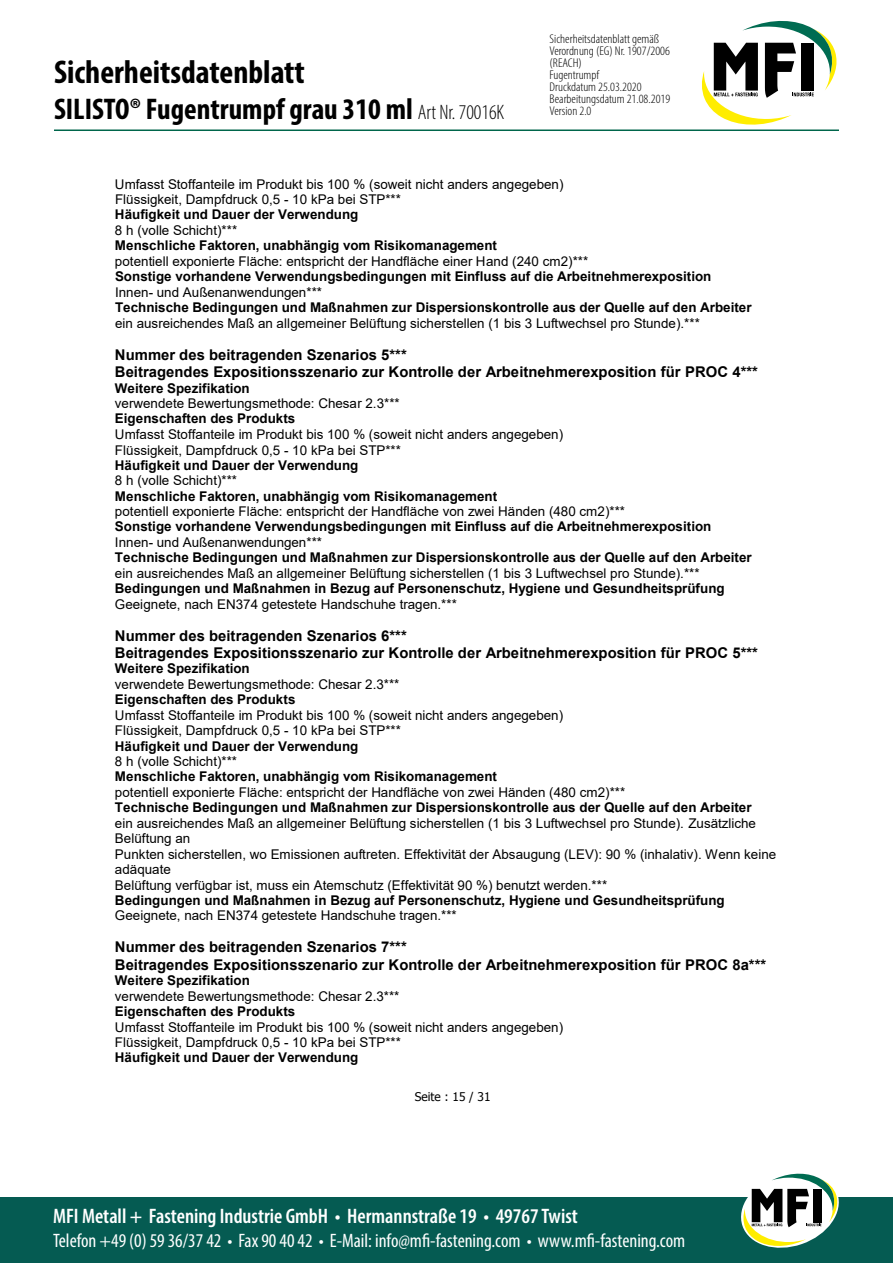
<style>
.page{position:relative;width:893px;height:1263px;background:#fff}
.page>*{position:absolute;margin:0;border:0;box-sizing:border-box;transform-origin:0 0}
.t1{font:700 condensed 33px "Myriad Pro";color:#000}
.t2{font:700 condensed 30px "Myriad Pro";color:#000}
.t3{font:600 condensed 21px "Myriad Pro";color:#fff}
.t4{font:condensed 19.5px "Myriad Pro";color:#fff}
.t5{font:700 14.85px/17.1px "Arial";color:#000}
.t6{font:13.35px/15.5px "Arial";letter-spacing:.005em;color:#000}
.t7{font:700 13.35px "Arial";color:#000}
.t8{font:300 condensed 12.75px/12px "Myriad Pro";color:#000;scale:1.06 1}
.t9{font:12px "Tahoma";letter-spacing:-.005em;color:#000}
.s1{font-weight:300;font-size:21px}
</style>
<div class="page">
<hr style="left:54px;top:129px;width:785px;height:2px;background:#00664b">
<svg style="left:702px;top:20px;width:135px;height:105px"></svg>
<div style="left:0;top:1197px;width:893px;height:66px;background:#055b52"></div>
<svg style="left:741px;top:1173px;width:98px;height:75px"></svg>
<h1 class="t1" style="left:54px;top:51px;width:252px">Sicherheitsdatenblatt</h1>
<h2 class="t2" style="left:54px;top:90px;width:452px">SILISTO® Fugentrumpf grau 310 ml <span class="s1">Art Nr. 70016K</span></h2>
<p class="t5" style="left:115px;top:62px;width:169px">Erstellt am: 12.09.2012<br>Überarbeitet:29.03.2019<br>Gültig ab: 29.03.2019<br>Version: 01/2019</p>
<p class="t5" style="left:294px;top:113px;width:173px">Ersetzt Version: 01/2018</p>
<p class="t8" style="left:550px;top:33px;width:115px">Sicherheitsdatenblatt gemäß<br>Verordnung (EG) Nr. 1907/2006 (REACH)<br>Fugentrumpf<br>Druckdatum 25.03.2020<br>Bearbeitungsdatum 21.08.2019<br>Version 2.0</p>
<p class="t6" style="left:115px;top:177px;width:450px">Umfasst Stoffanteile im Produkt bis 100 % (soweit nicht anders angegeben)<br>Flüssigkeit, Dampfdruck 0,5 - 10 kPa bei STP***</p>
<p class="t7" style="left:115px;top:205px;width:245px">Häufigkeit und Dauer der Verwendung</p>
<p class="t6" style="left:115px;top:223px;width:124px">8 h (volle Schicht)***</p>
<p class="t7" style="left:115px;top:236px;width:383px">Menschliche Faktoren, unabhängig vom Risikomanagement</p>
<p class="t6" style="left:115px;top:254px;width:475px">potentiell exponierte Fläche: entspricht der Handfläche einer Hand (240 cm2)***</p>
<p class="t7" style="left:115px;top:267px;width:598px">Sonstige vorhandene Verwendungsbedingungen mit Einfluss auf die Arbeitnehmerexposition</p>
<p class="t6" style="left:115px;top:284px;width:209px">Innen- und Außenanwendungen***</p>
<p class="t7" style="left:115px;top:298px;width:638px">Technische Bedingungen und Maßnahmen zur Dispersionskontrolle aus der Quelle auf den Arbeiter</p>
<p class="t6" style="left:115px;top:315px;width:586px">ein ausreichendes Maß an allgemeiner Belüftung sicherstellen (1 bis 3 Luftwechsel pro Stunde).***</p>
<p class="t5" style="left:115px;top:346px;width:644px">Nummer des beitragenden Szenarios 5***<br>Beitragendes Expositionsszenario zur Kontrolle der Arbeitnehmerexposition für PROC 4***</p>
<p class="t7" style="left:115px;top:378px;width:136px">Weitere Spezifikation</p>
<p class="t6" style="left:115px;top:396px;width:286px">verwendete Bewertungsmethode: Chesar 2.3***</p>
<p class="t7" style="left:115px;top:409px;width:182px">Eigenschaften des Produkts</p>
<p class="t6" style="left:115px;top:427px;width:450px">Umfasst Stoffanteile im Produkt bis 100 % (soweit nicht anders angegeben)<br>Flüssigkeit, Dampfdruck 0,5 - 10 kPa bei STP***</p>
<p class="t7" style="left:115px;top:455px;width:245px">Häufigkeit und Dauer der Verwendung</p>
<p class="t6" style="left:115px;top:473px;width:124px">8 h (volle Schicht)***</p>
<p class="t7" style="left:115px;top:486px;width:384px">Menschliche Faktoren, unabhängig vom Risikomanagement</p>
<p class="t6" style="left:115px;top:504px;width:512px">potentiell exponierte Fläche: entspricht der Handfläche von zwei Händen (480 cm2)***</p>
<p class="t7" style="left:115px;top:517px;width:598px">Sonstige vorhandene Verwendungsbedingungen mit Einfluss auf die Arbeitnehmerexposition</p>
<p class="t6" style="left:115px;top:534px;width:209px">Innen- und Außenanwendungen***</p>
<p class="t7" style="left:115px;top:548px;width:638px">Technische Bedingungen und Maßnahmen zur Dispersionskontrolle aus der Quelle auf den Arbeiter</p>
<p class="t6" style="left:115px;top:565px;width:586px">ein ausreichendes Maß an allgemeiner Belüftung sicherstellen (1 bis 3 Luftwechsel pro Stunde).***</p>
<p class="t7" style="left:115px;top:579px;width:611px">Bedingungen und Maßnahmen in Bezug auf Personenschutz, Hygiene und Gesundheitsprüfung</p>
<p class="t6" style="left:115px;top:596px;width:343px">Geeignete, nach EN374 getestete Handschuhe tragen.***</p>
<p class="t5" style="left:115px;top:627px;width:644px">Nummer des beitragenden Szenarios 6***<br>Beitragendes Expositionsszenario zur Kontrolle der Arbeitnehmerexposition für PROC 5***</p>
<p class="t7" style="left:115px;top:659px;width:136px">Weitere Spezifikation</p>
<p class="t6" style="left:115px;top:677px;width:286px">verwendete Bewertungsmethode: Chesar 2.3***</p>
<p class="t7" style="left:115px;top:690px;width:182px">Eigenschaften des Produkts</p>
<p class="t6" style="left:115px;top:707px;width:450px">Umfasst Stoffanteile im Produkt bis 100 % (soweit nicht anders angegeben)<br>Flüssigkeit, Dampfdruck 0,5 - 10 kPa bei STP***</p>
<p class="t7" style="left:115px;top:736px;width:245px">Häufigkeit und Dauer der Verwendung</p>
<p class="t6" style="left:115px;top:754px;width:124px">8 h (volle Schicht)***</p>
<p class="t7" style="left:115px;top:767px;width:383px">Menschliche Faktoren, unabhängig vom Risikomanagement</p>
<p class="t6" style="left:115px;top:785px;width:512px">potentiell exponierte Fläche: entspricht der Handfläche von zwei Händen (480 cm2)***</p>
<p class="t7" style="left:115px;top:798px;width:638px">Technische Bedingungen und Maßnahmen zur Dispersionskontrolle aus der Quelle auf den Arbeiter</p>
<p class="t6" style="left:115px;top:815px;width:663px">ein ausreichendes Maß an allgemeiner Belüftung sicherstellen (1 bis 3 Luftwechsel pro Stunde). Zusätzliche Belüftung an<br>Punkten sicherstellen, wo Emissionen auftreten. Effektivität der Absaugung (LEV): 90 % (inhalativ). Wenn keine adäquate<br>Belüftung verfügbar ist, muss ein Atemschutz (Effektivität 90 %) benutzt werden.***</p>
<p class="t7" style="left:115px;top:891px;width:611px">Bedingungen und Maßnahmen in Bezug auf Personenschutz, Hygiene und Gesundheitsprüfung</p>
<p class="t6" style="left:115px;top:908px;width:343px">Geeignete, nach EN374 getestete Handschuhe tragen.***</p>
<p class="t5" style="left:115px;top:939px;width:653px">Nummer des beitragenden Szenarios 7***<br>Beitragendes Expositionsszenario zur Kontrolle der Arbeitnehmerexposition für PROC 8a***</p>
<p class="t7" style="left:115px;top:971px;width:136px">Weitere Spezifikation</p>
<p class="t6" style="left:115px;top:988px;width:286px">verwendete Bewertungsmethode: Chesar 2.3***</p>
<p class="t7" style="left:115px;top:1002px;width:182px">Eigenschaften des Produkts</p>
<p class="t6" style="left:115px;top:1019px;width:450px">Umfasst Stoffanteile im Produkt bis 100 % (soweit nicht anders angegeben)<br>Flüssigkeit, Dampfdruck 0,5 - 10 kPa bei STP***</p>
<p class="t7" style="left:115px;top:1048px;width:245px">Häufigkeit und Dauer der Verwendung</p>
<p class="t9" style="left:415px;top:1088px;width:77px">Seite : 15 / 31</p>
<h3 class="t3" style="left:53px;top:1203px;width:526px">MFI Metall + Fastening Industrie GmbH • Hermannstraße 19 • 49767 Twist</h3>
<h3 class="t4" style="left:53px;top:1228px;width:634px">Telefon +49 (0) 59 36/37 42 • Fax 90 40 42 • E-Mail: info@mfi-fastening.com • www.mfi-fastening.com</h3>
</div>
